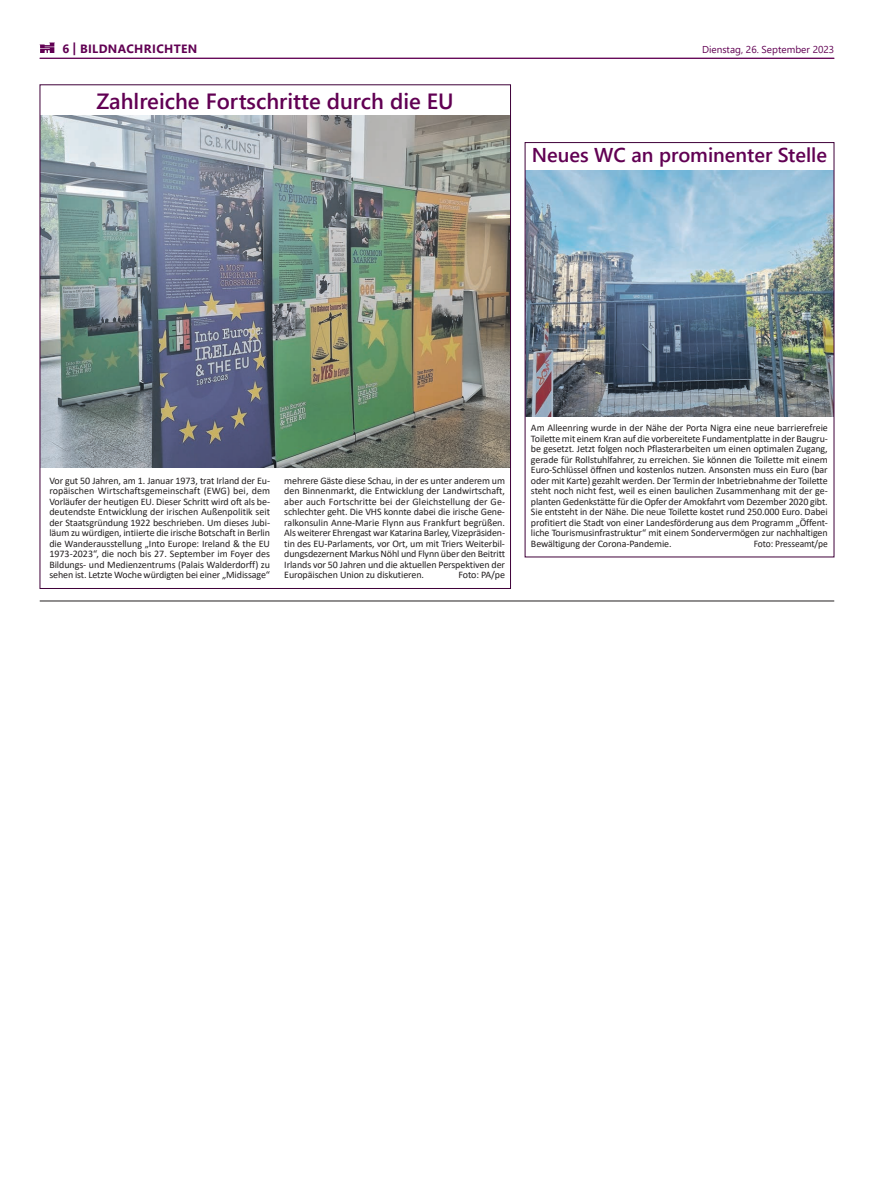
<style>
.page{position:relative;width:874px;height:1191px;background:#fff}
.page>*{position:absolute;margin:0;border:0;box-sizing:border-box;transform-origin:0 0}
.t1{font:600 22px "Segoe UI";color:#610053}
.t2{font:600 20px "Segoe UI";color:#610053}
.t3{font:700 12px "Segoe UI";letter-spacing:.03em;color:#610053}
.t4{font:10px/10.5px "Calibri";letter-spacing:-.01em;color:#231f20;text-align:justify}
.t5{font:10px "Segoe UI";color:#610053}
.t6{font:10px "Calibri";letter-spacing:-.01em;color:#231f20;scale:.95 1}
.s1{font-size:12.7px}
</style>
<div class="page">
<hr style="left:40px;top:58px;width:793px;height:1px;background:#610053">
<svg style="left:40px;top:43px;width:15px;height:10px"></svg>
<hr style="left:40px;top:601px;width:793px;height:1px;background:#231f20">
<img style="left:42px;top:115px;width:466px;height:353px">
<img style="left:526px;top:170px;width:305px;height:246px">
<div style="left:524px;top:142px;width:309px;height:415px;border:1px solid #3f0039"></div>
<p class="t3" style="left:62px;top:37px;width:136px">6 <span class="s1">|</span> BILDNACHRICHTEN</p>
<p class="t5" style="left:701px;top:40px;width:134px">Dienstag, 26. September 2023</p>
<h1 class="t1" style="left:96px;top:80px;width:358px">Zahlreiche Fortschritte durch die EU</h1>
<h2 class="t2" style="left:531px;top:136px;width:297px">Neues WC an prominenter Stelle</h2>
<p class="t4" style="left:49px;top:475px;width:222px">Vor gut 50 Jahren, am 1. Januar 1973, trat Irland der Eu&shy;ropäischen Wirtschaftsgemeinschaft (EWG) bei, dem Vorläufer der heutigen EU. Dieser Schritt wird oft als be&shy;deutendste Entwicklung der irischen Außenpolitik seit der Staatsgründung 1922 beschrieben. Um dieses Jubi&shy;läum zu würdigen, intiierte die irische Botschaft in Berlin die Wanderausstellung „Into Europe: Ireland &amp; the EU 1973-2023“, die noch bis 27. September im Foyer des Bildungs- und Medienzentrums (Palais Walderdorff) zu sehen ist. Letzte Woche würdigten bei einer „Midissage“</p>
<p class="t4" style="left:284px;top:475px;width:222px">mehrere Gäste diese Schau, in der es unter anderem um den Binnenmarkt, die Entwicklung der Landwirtschaft, aber auch Fortschritte bei der Gleichstellung der Ge&shy;schlechter geht. Die VHS konnte dabei die irische Gene&shy;ralkonsulin Anne-Marie Flynn aus Frankfurt begrüßen.<br>Als weiterer Ehrengast war Katarina Barley, Vizepräsiden&shy;tin des EU-Parlaments, vor Ort, um mit Triers Weiterbil&shy;dungsdezernent Markus Nöhl und Flynn über den Beitritt Irlands vor 50 Jahren und die aktuellen Perspektiven der Europäischen Union zu diskutieren.</p>
<p class="t4" style="left:458px;top:569px;width:48px">Foto: PA/pe</p>
<p class="t4" style="left:530px;top:422px;width:298px">Am Alleenring wurde in der Nähe der Porta Nigra eine neue barrierefreie Toilette mit einem Kran auf die vorbereitete Fundamentplatte in der Baugru&shy;be gesetzt. Jetzt folgen noch Pflasterarbeiten um einen optimalen Zugang, gerade für Rollstuhlfahrer, zu erreichen. Sie können die Toilette mit einem Euro-Schlüssel öffnen und kostenlos nutzen. Ansonsten muss ein Euro (bar oder mit Karte) gezahlt werden. Der Termin der Inbetriebnahme der Toilette steht noch nicht fest, weil es einen baulichen Zusammenhang mit der ge&shy;planten Gedenkstätte für die Opfer der Amokfahrt vom Dezember 2020 gibt.<br>Sie entsteht in der Nähe. Die neue Toilette kostet rund 250.000 Euro. Dabei profitiert die Stadt von einer Landesförderung aus dem Programm „Öffent&shy;liche Tourismusinfrastruktur“ mit einem Sondervermögen zur nachhaltigen Bewältigung der Corona-Pandemie.</p>
<p class="t6" style="left:753px;top:536px;width:79px">Foto: Presseamt/pe</p>
</div>
